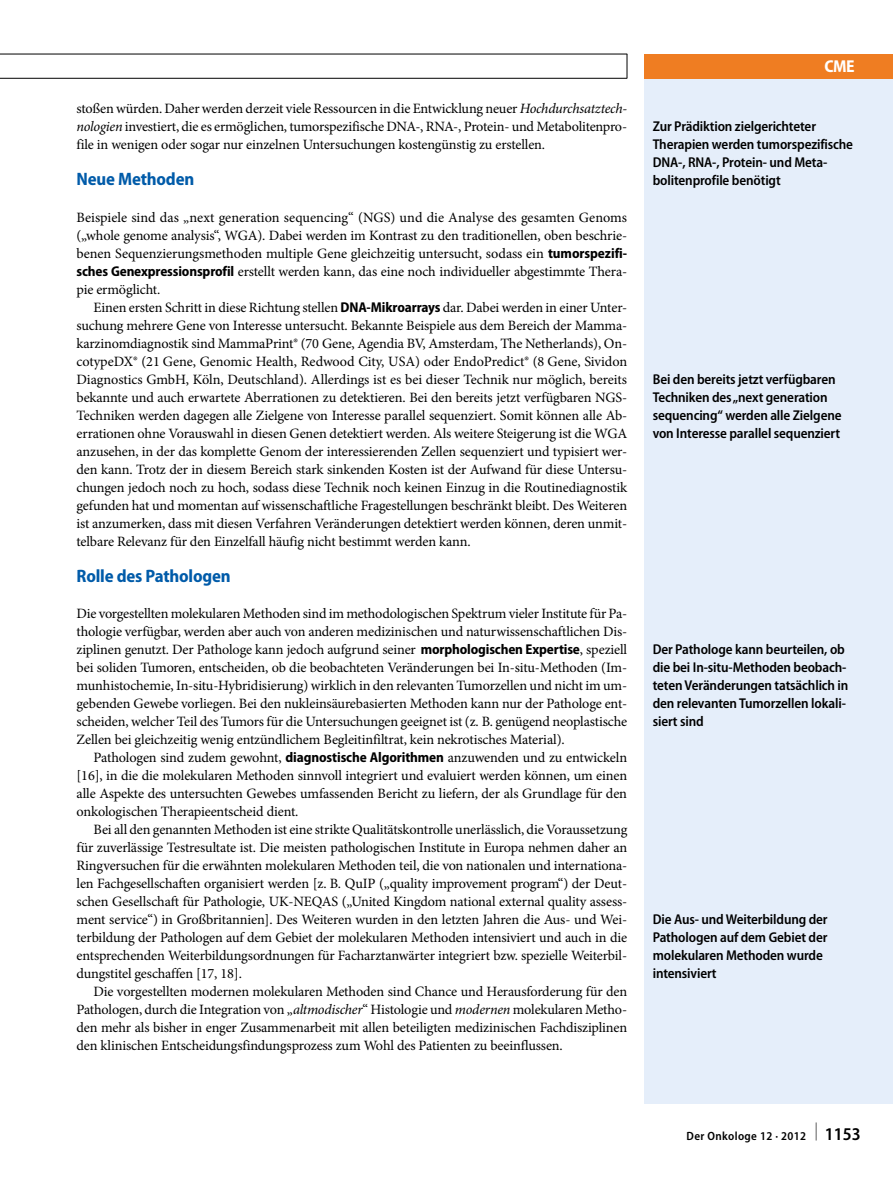
<style>
.page{position:relative;width:893px;height:1187px;background:#fff}
.page>*{position:absolute;margin:0;border:0;box-sizing:border-box;transform-origin:0 0}
._012_u1{font:700 semi-condensed 18px "Myriad Pro";letter-spacing:-.01em;color:#005ba9}
.t1{font:700 semi-condensed 17.25px "Myriad Pro";color:#fff}
._010_fliesstext_mit{font:14.25px/18px "Minion Pro";letter-spacing:-.01em;color:#000;text-align:justify}
._010_fliesstext_ohne{font:14.25px/18px "Minion Pro";letter-spacing:-.01em;color:#000;text-align:justify}
.t2{font:600 semi-condensed 14.25px/18px "Myriad Pro";letter-spacing:-.01em;color:#000}
.t3{font:600 semi-condensed 12px "Myriad Pro";letter-spacing:.03em;color:#000}
.s1{font-style:italic}
.s2{font-family:"Myriad Pro";font-weight:700;font-stretch:semi-condensed}
.s3{font-size:18px}
</style>
<div class="page">
<div style="left:644px;top:78px;width:249px;height:1025px;background:#e5eefa"></div>
<div style="left:644px;top:54px;width:249px;height:24px;background:#ef7d22"></div>
<hr style="left:0;top:54px;width:627px;height:1px;background:#000">
<hr style="left:0;top:78px;width:627px;height:1px;background:#000">
<svg style="left:627px;top:54px;width:1px;height:24px"></svg>
<p class="_010_fliesstext_mit" style="left:77px;top:100px;width:552px">stoßen würden. Daher werden derzeit viele Ressourcen in die Entwicklung neuer <span class="s1">Hochdurchsatztech&shy;nologien</span> investiert, die es ermöglichen, tumorspezifische DNA-, RNA-, Protein- und Metabolitenpro&shy;file in wenigen oder sogar nur einzelnen Untersuchungen kostengünstig zu erstellen.</p>
<p class="_012_u1" style="left:77px;top:169px;width:119px">Neue Methoden</p>
<p class="_010_fliesstext_ohne" style="left:77px;top:208px;width:552px">Beispiele sind das „next generation sequencing“ (NGS) und die Analyse des gesamten Genoms („whole genome analysis“, WGA). Dabei werden im Kontrast zu den traditionellen, oben beschrie&shy;benen Sequenzierungsmethoden multiple Gene gleichzeitig untersucht, sodass ein <span class="s2">tumorspezifi&shy;sches Genexpressionsprofil</span> erstellt werden kann, das eine noch individueller abgestimmte Thera&shy;pie ermöglicht.</p>
<p class="_010_fliesstext_mit" style="left:77px;top:298px;width:552px;text-indent:17px">Einen ersten Schritt in diese Richtung stellen <span class="s2">DNA-Mikroarrays</span> dar. Dabei werden in einer Unter&shy;suchung mehrere Gene von Interesse untersucht. Bekannte Beispiele aus dem Bereich der Mamma&shy;karzinomdiagnostik sind MammaPrint® (70 Gene, Agendia BV, Amsterdam, The Netherlands), On&shy;cotypeDX® (21 Gene, Genomic Health, Redwood City, USA) oder EndoPredict® (8 Gene, Sividon Diagnostics GmbH, Köln, Deutschland). Allerdings ist es bei dieser Technik nur möglich, bereits bekannte und auch erwartete Aberrationen zu detektieren. Bei den bereits jetzt verfügbaren NGS-Techniken werden dagegen alle Zielgene von Interesse parallel sequenziert. Somit können alle Ab&shy;errationen ohne Vorauswahl in diesen Genen detektiert werden. Als weitere Steigerung ist die WGA anzusehen, in der das komplette Genom der interessierenden Zellen sequenziert und typisiert wer&shy;den kann. Trotz der in diesem Bereich stark sinkenden Kosten ist der Aufwand für diese Untersu&shy;chungen jedoch noch zu hoch, sodass diese Technik noch keinen Einzug in die Routinediagnostik gefunden hat und momentan auf wissenschaftliche Fragestellungen beschränkt bleibt. Des Weiteren ist anzumerken, dass mit diesen Verfahren Veränderungen detektiert werden können, deren unmit&shy;telbare Relevanz für den Einzelfall häufig nicht bestimmt werden kann.</p>
<p class="_012_u1" style="left:77px;top:565px;width:156px">Rolle des Pathologen</p>
<p class="_010_fliesstext_ohne" style="left:77px;top:604px;width:552px">Die vorgestellten molekularen Methoden sind im methodologischen Spektrum vieler Institute für Pa&shy;thologie verfügbar, werden aber auch von anderen medizinischen und naturwissenschaftlichen Dis&shy;ziplinen genutzt. Der Pathologe kann jedoch aufgrund seiner <span class="s2">morphologischen Expertise</span>, speziell bei soliden Tumoren, entscheiden, ob die beobachteten Veränderungen bei In-situ-Methoden (Im&shy;munhistochemie, In-situ-Hybridisierung) wirklich in den relevanten Tumorzellen und nicht im um&shy;gebenden Gewebe vorliegen. Bei den nukleinsäurebasierten Methoden kann nur der Pathologe ent&shy;scheiden, welcher Teil des Tumors für die Untersuchungen geeignet ist (z. B. genügend neoplastische Zellen bei gleichzeitig wenig entzündlichem Begleitinfiltrat, kein nekrotisches Material).</p>
<p class="_010_fliesstext_mit" style="left:77px;top:748px;width:552px;text-indent:17px">Pathologen sind zudem gewohnt, <span class="s2">diagnostische Algorithmen</span> anzuwenden und zu entwickeln [16], in die die molekularen Methoden sinnvoll integriert und evaluiert werden können, um einen alle Aspekte des untersuchten Gewebes umfassenden Bericht zu liefern, der als Grundlage für den onkologischen Therapieentscheid dient.</p>
<p class="_010_fliesstext_mit" style="left:77px;top:820px;width:552px;text-indent:17px">Bei all den genannten Methoden ist eine strikte Qualitätskontrolle unerlässlich, die Voraussetzung für zuverlässige Testresultate ist. Die meisten pathologischen Institute in Europa nehmen daher an Ringversuchen für die erwähnten molekularen Methoden teil, die von nationalen und internationa&shy;len Fachgesellschaften organisiert werden [z. B. QuIP („quality improvement program“) der Deut&shy;schen Gesellschaft für Pathologie, UK-NEQAS („United Kingdom national external quality assess&shy;ment service“) in Großbritannien]. Des Weiteren wurden in den letzten Jahren die Aus- und Wei&shy;terbildung der Pathologen auf dem Gebiet der molekularen Methoden intensiviert und auch in die entsprechenden Weiterbildungsordnungen für Facharztanwärter integriert bzw. spezielle Weiterbil&shy;dungstitel geschaffen [17, 18].</p>
<p class="_010_fliesstext_mit" style="left:77px;top:982px;width:552px;text-indent:17px">Die vorgestellten modernen molekularen Methoden sind Chance und Herausforderung für den Pathologen, durch die Integration von „<span class="s1">altmodischer</span>“ Histologie und <span class="s1">modernen</span> molekularen Metho&shy;den mehr als bisher in enger Zusammenarbeit mit allen beteiligten medizinischen Fachdisziplinen den klinischen Entscheidungsfindungsprozess zum Wohl des Patienten zu beeinflussen.</p>
<p class="t1" style="left:824px;top:56px;width:32px">CME</p>
<p class="t2" style="left:653px;top:118px;width:202px">Zur Prädiktion zielgerichteter<br>Therapien werden tumorspezifische<br>DNA-, RNA-, Protein- und Meta&shy;bolitenprofile benötigt</p>
<p class="t2" style="left:653px;top:370px;width:190px">Bei den bereits jetzt verfügbaren Techniken des „next generation sequencing“ werden alle Zielgene von Interesse parallel sequenziert</p>
<p class="t2" style="left:653px;top:640px;width:197px">Der Pathologe kann beurteilen, ob die bei In-situ-Methoden beobach&shy;teten Veränderungen tatsächlich in den relevanten Tumorzellen lokali&shy;siert sind</p>
<p class="t2" style="left:653px;top:910px;width:176px">Die Aus- und Weiterbildung der<br>Pathologen auf dem Gebiet der molekularen Methoden wurde intensiviert</p>
<p class="t3" style="left:687px;top:1129px;width:176px">Der Onkologe 12 · 2012 <sup>|</sup> <span class="s3">1153</span></p>
</div>
